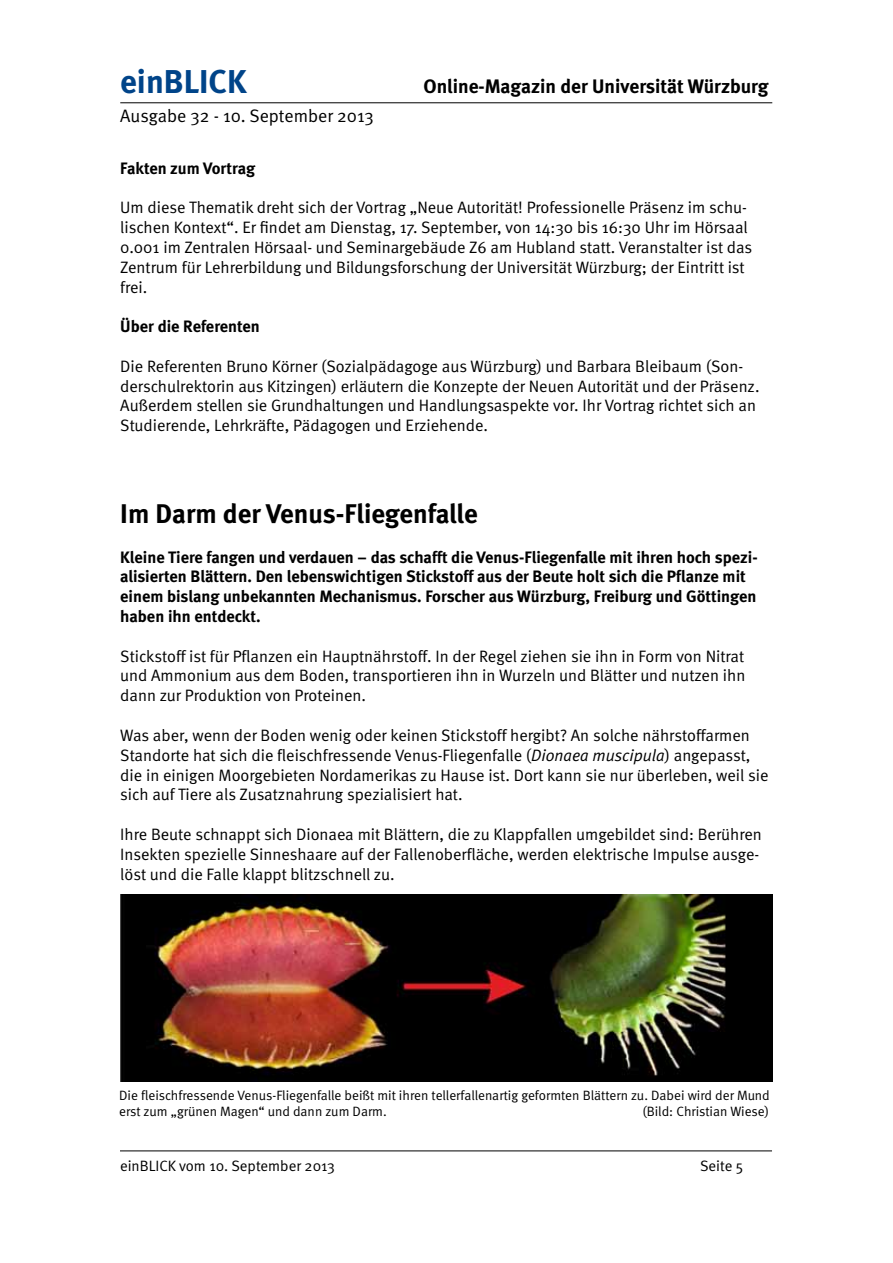
<style>
.page{position:relative;width:893px;height:1263px;background:#fff}
.page>*{position:absolute;margin:0;border:0;box-sizing:border-box;transform-origin:0 0}
.t1{font:700 33px "Meta";color:#004489}
.t2{font:700 27px "Meta";color:#000}
.t3{font:700 19.5px "Meta";color:#000}
.t4{font:18px "Meta Normal";color:#000}
.t5{font:16.5px/19.8px "Meta Normal";color:#000}
.t6{font:700 16.5px/19.8px "Meta";color:#000}
.t7{font:15px "Meta Normal";color:#000}
.t8{font:13.5px/16.2px "Meta Normal";color:#000}
.s1{font-style:italic}
</style>
<div class="page">
<hr style="left:120px;top:102px;width:652px;height:1px;background:#000">
<hr style="left:120px;top:1150px;width:652px;height:1px;background:#000">
<img style="left:120px;top:895px;width:652px;height:187px">
<h1 class="t1" style="left:120px;top:60px;width:128px">einBLICK</h1>
<p class="t3" style="left:423px;top:73px;width:346px">Online-Magazin der Universität Würzburg</p>
<p class="t4" style="left:120px;top:105px;width:255px">Ausgabe 32 - 10. September 2013</p>
<p class="t6" style="left:120px;top:158px;width:137px">Fakten zum Vortrag</p>
<p class="t5" style="left:120px;top:198px;width:633px">Um diese Thematik dreht sich der Vortrag „Neue Autorität! Professionelle Präsenz im schu&shy;lischen Kontext“. Er findet am Dienstag, 17. September, von 14:30 bis 16:30 Uhr im Hörsaal 0.001 im Zentralen Hörsaal- und Seminargebäude Z6 am Hubland statt. Veranstalter ist das Zentrum für Lehrerbildung und Bildungsforschung der Universität Würzburg; der Eintritt ist frei.</p>
<p class="t6" style="left:120px;top:316px;width:141px">Über die Referenten</p>
<p class="t5" style="left:120px;top:356px;width:641px">Die Referenten Bruno Körner (Sozialpädagoge aus Würzburg) und Barbara Bleibaum (Son&shy;derschulrektorin aus Kitzingen) erläutern die Konzepte der Neuen Autorität und der Präsenz.<br>Außerdem stellen sie Grundhaltungen und Handlungsaspekte vor. Ihr Vortrag richtet sich an Studierende, Lehrkräfte, Pädagogen und Erziehende.</p>
<h2 class="t2" style="left:120px;top:497px;width:359px">Im Darm der Venus-Fliegenfalle</h2>
<p class="t6" style="left:120px;top:547px;width:639px">Kleine Tiere fangen und verdauen – das schafft die Venus-Fliegenfalle mit ihren hoch spezi&shy;alisierten Blättern. Den lebenswichtigen Stickstoff aus der Beute holt sich die Pflanze mit einem bislang unbekannten Mechanismus. Forscher aus Würzburg, Freiburg und Göttingen haben ihn entdeckt.</p>
<p class="t5" style="left:120px;top:646px;width:627px;text-align:justify">Stickstoff ist für Pflanzen ein Hauptnährstoff. In der Regel ziehen sie ihn in Form von Nitrat und Ammonium aus dem Boden, transportieren ihn in Wurzeln und Blätter und nutzen ihn dann zur Produktion von Proteinen.</p>
<p class="t5" style="left:120px;top:725px;width:650px">Was aber, wenn der Boden wenig oder keinen Stickstoff hergibt? An solche nährstoffarmen Standorte hat sich die fleischfressende Venus-Fliegenfalle (<span class="s1">Dionaea muscipula</span>) angepasst, die in einigen Moorgebieten Nordamerikas zu Hause ist. Dort kann sie nur überleben, weil sie sich auf Tiere als Zusatznahrung spezialisiert hat.</p>
<p class="t5" style="left:120px;top:824px;width:643px">Ihre Beute schnappt sich Dionaea mit Blättern, die zu Klappfallen umgebildet sind: Berühren<br>Insekten spezielle Sinneshaare auf der Fallenoberfläche, werden elektrische Impulse ausge&shy;löst und die Falle klappt blitzschnell zu.</p>
<p class="t8" style="left:119px;top:1086px;width:652px">Die fleischfressende Venus-Fliegenfalle beißt mit ihren tellerfallenartig geformten Blättern zu. Dabei wird der Mund erst zum „grünen Magen“ und dann zum Darm.</p>
<p class="t8" style="left:642px;top:1103px;width:128px">(Bild: Christian Wiese)</p>
<p class="t7" style="left:120px;top:1157px;width:216px">einBLICK vom 10. September 2013</p>
<p class="t7" style="left:700px;top:1157px;width:45px">Seite 5</p>
</div>
